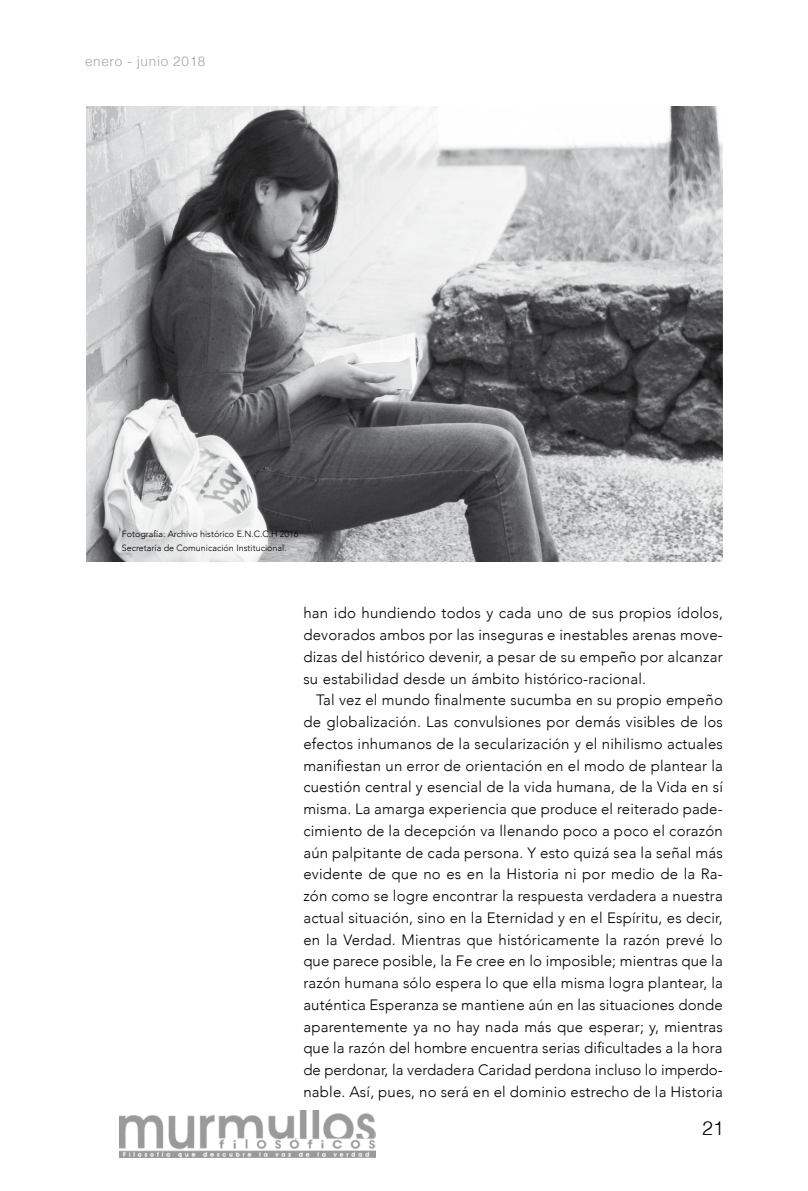
<style>
.page{position:relative;width:808px;height:1191px;background:#fff}
.page>*{position:absolute;margin:0;border:0;box-sizing:border-box;transform-origin:0 0}
.t1{font:300 19.5px "Helvetica";color:#000}
.t2{font:300 15px/21.8px "Avenir";letter-spacing:.015em;color:#000;text-align:justify}
.t3{font:300 13.5px "Helvetica";letter-spacing:.05em;color:#a1a2a4}
.t4{font:300 9px/13.5px "Avenir";color:#000}
</style>
<div class="page">
<img style="left:119px;top:1110px;width:256px;height:47px">
<img style="left:86px;top:106px;width:637px;height:455px">
<p class="t3" style="left:85px;top:50px;width:122px">enero - junio 2018</p>
<p class="t4" style="left:122px;top:527px;width:178px">Fotografía: Archivo histórico E.N.C.C.H 2016<br>Secretaría de Comunicación Institucional.</p>
<p class="t2" style="left:303px;top:602px;width:421px">han ido hundiendo todos y cada uno de sus propios ídolos, devorados ambos por las inseguras e inestables arenas move&shy;dizas del histórico devenir, a pesar de su empeño por alcanzar su estabilidad desde un ámbito histórico-racional.</p>
<p class="t2" style="left:303px;top:689px;width:421px;text-indent:13px">Tal vez el mundo finalmente sucumba en su propio empeño de globalización. Las convulsiones por demás visibles de los efectos inhumanos de la secularización y el nihilismo actuales manifiestan un error de orientación en el modo de plantear la cuestión central y esencial de la vida humana, de la Vida en sí misma. La amarga experiencia que produce el reiterado pade&shy;cimiento de la decepción va llenando poco a poco el corazón aún palpitante de cada persona. Y esto quizá sea la señal más evidente de que no es en la Historia ni por medio de la Ra&shy;zón como se logre encontrar la respuesta verdadera a nuestra actual situación, sino en la Eternidad y en el Espíritu, es decir, en la Verdad. Mientras que históricamente la razón prevé lo que parece posible, la Fe cree en lo imposible; mientras que la razón humana sólo espera lo que ella misma logra plantear, la auténtica Esperanza se mantiene aún en las situaciones donde aparentemente ya no hay nada más que esperar; y, mientras que la razón del hombre encuentra serias dificultades a la hora de perdonar, la verdadera Caridad perdona incluso lo imperdo&shy;nable. Así, pues, no será en el dominio estrecho de la Historia</p>
<h1 class="t1" style="left:702px;top:1111px;width:23px">21</h1>
</div>
